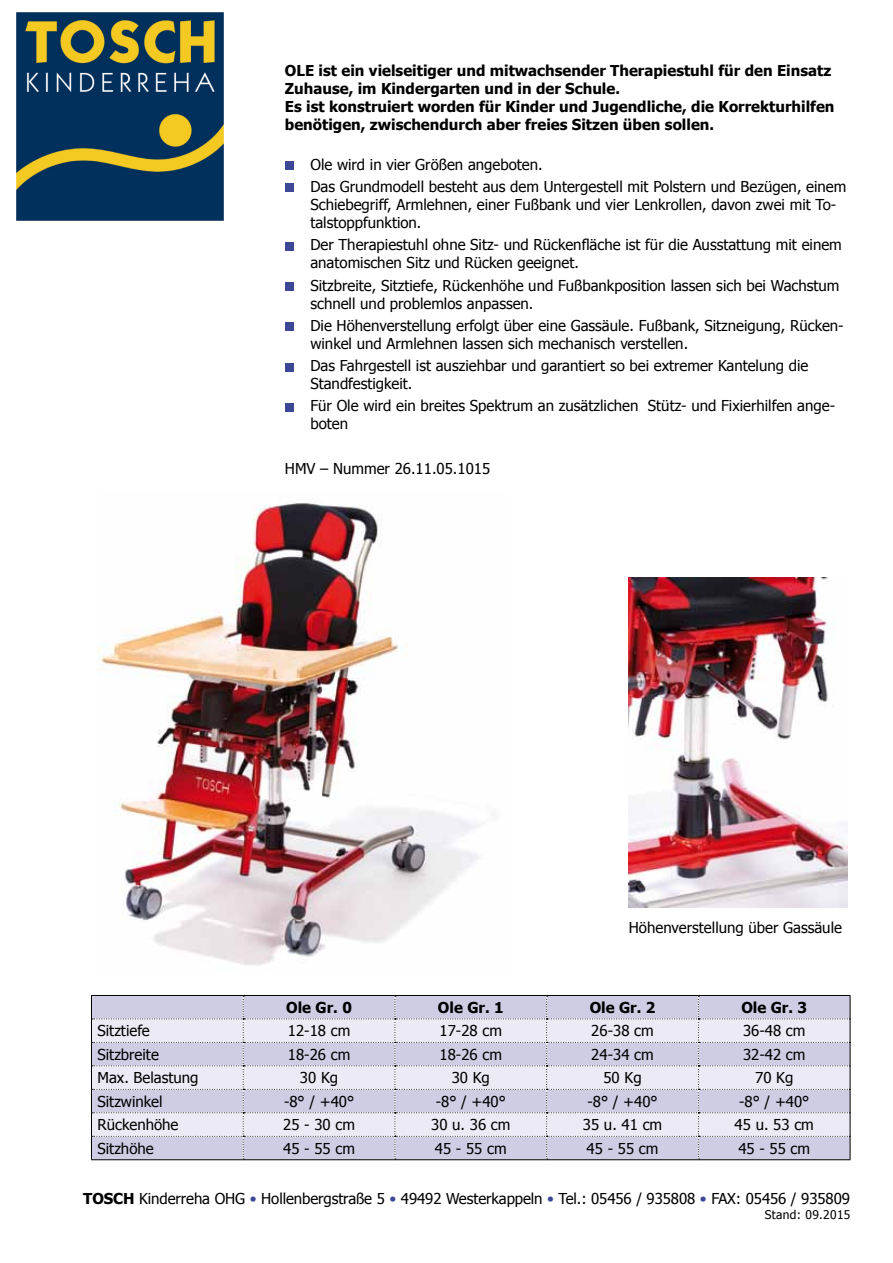
<style>
.page{position:relative;width:893px;height:1263px;background:#fff}
.page>*{position:absolute;margin:0;border:0;box-sizing:border-box;transform-origin:0 0}
.t1{font:15px/18px "Tahoma";color:#000}
.t2{font:700 15px/18px "Tahoma";color:#000}
.t3{font:12px "Tahoma";letter-spacing:.03em;color:#000}
.s1{font-weight:700}
.s2{color:#3c4895}
</style>
<div class="page">
<div style="left:285px;top:161px;width:8px;height:9px;background:#3c4895"></div>
<div style="left:285px;top:282px;width:8px;height:9px;background:#3c4895"></div>
<div style="left:285px;top:322px;width:8px;height:9px;background:#3c4895"></div>
<div style="left:285px;top:363px;width:8px;height:8px;background:#3c4895"></div>
<div style="left:285px;top:403px;width:8px;height:9px;background:#3c4895"></div>
<div style="left:285px;top:242px;width:8px;height:8px;background:#3c4895"></div>
<hr style="left:243px;top:995px;width:152px;height:1px;background:#000">
<hr style="left:395px;top:995px;width:152px;height:1px;background:#000">
<hr style="left:547px;top:995px;width:151px;height:1px;background:#000">
<hr style="left:91px;top:995px;width:152px;height:1px;background:#000">
<hr style="left:698px;top:995px;width:152px;height:1px;background:#000">
<hr style="left:91px;top:1159px;width:152px;height:1px;background:#000">
<hr style="left:243px;top:1159px;width:152px;height:1px;background:#000">
<hr style="left:395px;top:1159px;width:152px;height:1px;background:#000">
<hr style="left:547px;top:1159px;width:151px;height:1px;background:#000">
<hr style="left:698px;top:1159px;width:152px;height:1px;background:#000">
<svg style="left:91px;top:996px;width:760px;height:163px;background:#d7d5e6"></svg>
<img style="left:98px;top:502px;width:397px;height:463px">
<img style="left:628px;top:578px;width:220px;height:329px">
<div style="left:285px;top:183px;width:8px;height:9px;background:#3c4895"></div>
<img style="left:16px;top:12px;width:208px;height:209px">
<p class="t2" style="left:285px;top:60px;width:551px">OLE ist ein vielseitiger und mitwachsender Therapiestuhl für den Einsatz Zuhause, im Kindergarten und in der Schule.<br>Es ist konstruiert worden für Kinder und Jugendliche, die Korrekturhilfen benötigen, zwischendurch aber freies Sitzen üben sollen.</p>
<p class="t1" style="left:310px;top:153px;width:537px;line-height:22.2px">Ole wird in vier Größen angeboten.<br>Das Grundmodell besteht aus dem Untergestell mit Polstern und Bezügen, einem</p>
<p class="t1" style="left:310px;top:195px;width:527px">Schiebegriff, Armlehnen, einer Fußbank und vier Lenkrollen, davon zwei mit To&shy;talstoppfunktion.</p>
<p class="t1" style="left:310px;top:235px;width:533px">Der Therapiestuhl ohne Sitz- und Rückenfläche ist für die Ausstattung mit einem anatomischen Sitz und Rücken geeignet.</p>
<p class="t1" style="left:310px;top:275px;width:531px">Sitzbreite, Sitztiefe, Rückenhöhe und Fußbankposition lassen sich bei Wachstum schnell und problemlos anpassen.</p>
<p class="t1" style="left:310px;top:316px;width:535px">Die Höhenverstellung erfolgt über eine Gassäule. Fußbank, Sitzneigung, Rücken&shy;winkel und Armlehnen lassen sich mechanisch verstellen.</p>
<p class="t1" style="left:310px;top:356px;width:499px">Das Fahrgestell ist ausziehbar und garantiert so bei extremer Kantelung die<br>Standfestigkeit.</p>
<p class="t1" style="left:310px;top:396px;width:526px">Für Ole wird ein breites Spektrum an zusätzlichen Stütz- und Fixierhilfen ange&shy;boten</p>
<p class="t1" style="left:285px;top:459px;width:207px">HMV – Nummer 26.11.05.1015</p>
<p class="t1" style="left:629px;top:918px;width:215px">Höhenverstellung über Gassäule</p>
<p class="t2" style="left:286px;top:997px;width:67px">Ole Gr. 0</p>
<p class="t2" style="left:438px;top:997px;width:67px">Ole Gr. 1</p>
<p class="t2" style="left:590px;top:997px;width:67px">Ole Gr. 2</p>
<p class="t2" style="left:741px;top:997px;width:67px">Ole Gr. 3</p>
<p class="t1" style="left:97px;top:1021px;width:54px">Sitztiefe</p>
<p class="t1" style="left:288px;top:1021px;width:64px">12-18 cm</p>
<p class="t1" style="left:440px;top:1021px;width:64px">17-28 cm</p>
<p class="t1" style="left:591px;top:1021px;width:64px">26-38 cm</p>
<p class="t1" style="left:743px;top:1021px;width:64px">36-48 cm</p>
<p class="t1" style="left:97px;top:1045px;width:63px">Sitzbreite</p>
<p class="t1" style="left:288px;top:1045px;width:64px">18-26 cm</p>
<p class="t1" style="left:440px;top:1045px;width:64px">18-26 cm</p>
<p class="t1" style="left:591px;top:1045px;width:64px">24-34 cm</p>
<p class="t1" style="left:743px;top:1045px;width:64px">32-42 cm</p>
<p class="t1" style="left:97px;top:1068px;width:102px">Max. Belastung</p>
<p class="t1" style="left:300px;top:1068px;width:40px">30 Kg</p>
<p class="t1" style="left:452px;top:1068px;width:40px">30 Kg</p>
<p class="t1" style="left:603px;top:1068px;width:40px">50 Kg</p>
<p class="t1" style="left:755px;top:1068px;width:40px">70 Kg</p>
<p class="t1" style="left:97px;top:1092px;width:67px">Sitzwinkel</p>
<p class="t1" style="left:284px;top:1092px;width:72px">-8° / +40°</p>
<p class="t1" style="left:436px;top:1092px;width:72px">-8° / +40°</p>
<p class="t1" style="left:587px;top:1092px;width:72px">-8° / +40°</p>
<p class="t1" style="left:739px;top:1092px;width:72px">-8° / +40°</p>
<p class="t1" style="left:97px;top:1115px;width:82px">Rückenhöhe</p>
<p class="t1" style="left:283px;top:1115px;width:73px">25 - 30 cm</p>
<p class="t1" style="left:431px;top:1115px;width:81px">30 u. 36 cm</p>
<p class="t1" style="left:583px;top:1115px;width:81px">35 u. 41 cm</p>
<p class="t1" style="left:735px;top:1115px;width:81px">45 u. 53 cm</p>
<p class="t1" style="left:97px;top:1139px;width:58px">Sitzhöhe</p>
<p class="t1" style="left:283px;top:1139px;width:73px">45 - 55 cm</p>
<p class="t1" style="left:435px;top:1139px;width:73px">45 - 55 cm</p>
<p class="t1" style="left:587px;top:1139px;width:73px">45 - 55 cm</p>
<p class="t1" style="left:738px;top:1139px;width:73px">45 - 55 cm</p>
<p class="t1" style="left:83px;top:1189px;width:768px"><span class="s1">TOSCH</span> Kinderreha OHG <span class="s2">•</span> Hollenbergstraße 5 <span class="s2">•</span> 49492 Westerkappeln <span class="s2">•</span> Tel.: 05456 / 935808 <span class="s2">•</span> FAX: 05456 / 935809</p>
<p class="t3" style="left:765px;top:1207px;width:87px">Stand: 09.2015</p>
</div>
